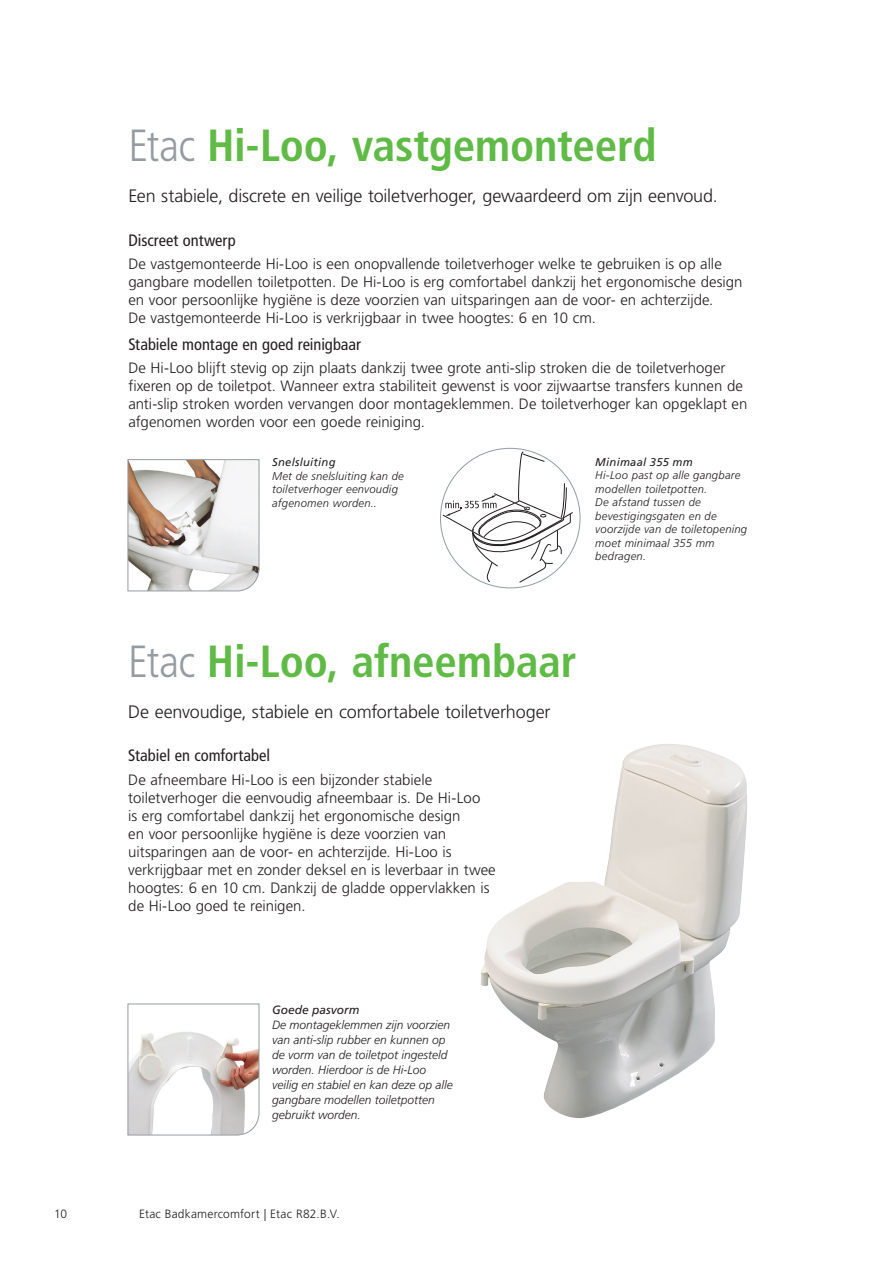
<style>
.page{position:relative;width:893px;height:1263px;background:#fff}
.page>*{position:absolute;margin:0;border:0;box-sizing:border-box;transform-origin:0 0}
.Grijze_kop{font:700 condensed 45px "Frutiger";letter-spacing:-.005em;color:#60bb46}
.Inleiding{font:300 18px "Frutiger LT Std";letter-spacing:-.01em;color:#231f20}
.kleine_tussenkop{font:condensed 16.5px "Frutiger";color:#231f20}
.platte_tekst{font:300 15px/18px "Frutiger LT Std";color:#231f20}
.Caption_2009{font:italic 300 12px/15px "Frutiger LT Std";color:#231f20}
.t1{font:300 12px "Frutiger LT Std";letter-spacing:.02em;color:#231f20}
.Caption_Bold_2009{font:italic 12px "Frutiger";color:#231f20}
.Tumbs_platte_tekst{font:italic 300 11.25px/13.5px "Frutiger LT Std";letter-spacing:.02em;color:#231f20}
.Tumbs_tekst_kop{font:italic 11.25px "Frutiger";letter-spacing:.02em;color:#231f20}
.s1{font-weight:300;color:#959ca1}
</style>
<div class="page">
<svg style="left:127px;top:1003px;width:133px;height:133px"></svg>
<svg style="left:441px;top:451px;width:132px;height:132px"></svg>
<svg style="left:127px;top:459px;width:133px;height:133px"></svg>
<img style="left:481px;top:744px;width:266px;height:375px">
<p class="Grijze_kop" style="left:128px;top:119px;width:530px"><span class="s1">Etac</span> Hi-Loo, vastgemonteerd</p>
<p class="Inleiding" style="left:128px;top:186px;width:591px">Een stabiele, discrete en veilige toiletverhoger, gewaardeerd om zijn eenvoud.</p>
<p class="kleine_tussenkop" style="left:128px;top:231px;width:109px">Discreet ontwerp</p>
<p class="platte_tekst" style="left:128px;top:255px;width:615px">De vastgemonteerde Hi-Loo is een onopvallende toiletverhoger welke te gebruiken is op alle gangbare modellen toiletpotten. De Hi-Loo is erg comfortabel dankzij het ergonomische design en voor persoonlijke hygiëne is deze voorzien van uitsparingen aan de voor- en achterzijde.<br>De vastgemonteerde Hi-Loo is verkrijgbaar in twee hoogtes: 6 en 10 cm.</p>
<p class="kleine_tussenkop" style="left:128px;top:335px;width:234px">Stabiele montage en goed reinigbaar</p>
<p class="platte_tekst" style="left:128px;top:359px;width:621px">De Hi-Loo blijft stevig op zijn plaats dankzij twee grote anti-slip stroken die de toiletverhoger fixeren op de toiletpot. Wanneer extra stabiliteit gewenst is voor zijwaartse transfers kunnen de anti-slip stroken worden vervangen door montageklemmen. De toiletverhoger kan opgeklapt en afgenomen worden voor een goede reiniging.</p>
<p class="Tumbs_tekst_kop" style="left:272px;top:456px;width:65px">Snelsluiting</p>
<p class="Tumbs_platte_tekst" style="left:272px;top:469px;width:133px">Met de snelsluiting kan de toiletverhoger eenvoudig afgenomen worden..</p>
<p class="Tumbs_tekst_kop" style="left:595px;top:455px;width:99px">Minimaal 355 mm</p>
<p class="Tumbs_platte_tekst" style="left:595px;top:469px;width:147px">Hi-Loo past op alle gangbare</p>
<p class="Tumbs_platte_tekst" style="left:595px;top:482px;width:153px">modellen toiletpotten.<br>De afstand tussen de bevestigingsgaten en de voorzijde van de toiletopening moet minimaal 355 mm bedragen.</p>
<p class="Grijze_kop" style="left:128px;top:634px;width:450px"><span class="s1">Etac</span> Hi-Loo, afneembaar</p>
<p class="Inleiding" style="left:128px;top:701px;width:424px">De eenvoudige, stabiele en comfortabele toiletverhoger</p>
<p class="kleine_tussenkop" style="left:128px;top:746px;width:143px">Stabiel en comfortabel</p>
<p class="platte_tekst" style="left:128px;top:771px;width:369px">De afneembare Hi-Loo is een bijzonder stabiele toiletverhoger die eenvoudig afneembaar is. De Hi-Loo<br>is erg comfortabel dankzij het ergonomische design<br>en voor persoonlijke hygiëne is deze voorzien van uitsparingen aan de voor- en achterzijde. Hi-Loo is verkrijgbaar met en zonder deksel en is leverbaar in twee hoogtes: 6 en 10 cm. Dankzij de gladde oppervlakken is de Hi-Loo goed te reinigen.</p>
<p class="Caption_Bold_2009" style="left:272px;top:1003px;width:89px">Goede pasvorm</p>
<p class="Caption_2009" style="left:272px;top:1018px;width:182px">De montageklemmen zijn voorzien van anti-slip rubber en kunnen op de vorm van de toiletpot ingesteld worden. Hierdoor is de Hi-Loo veilig en stabiel en kan deze op alle gangbare modellen toiletpotten gebruikt worden.</p>
<p class="t1" style="left:54px;top:1207px;width:15px">10</p>
<p class="t1" style="left:139px;top:1207px;width:202px">Etac Badkamercomfort | Etac R82.B.V.</p>
</div>
